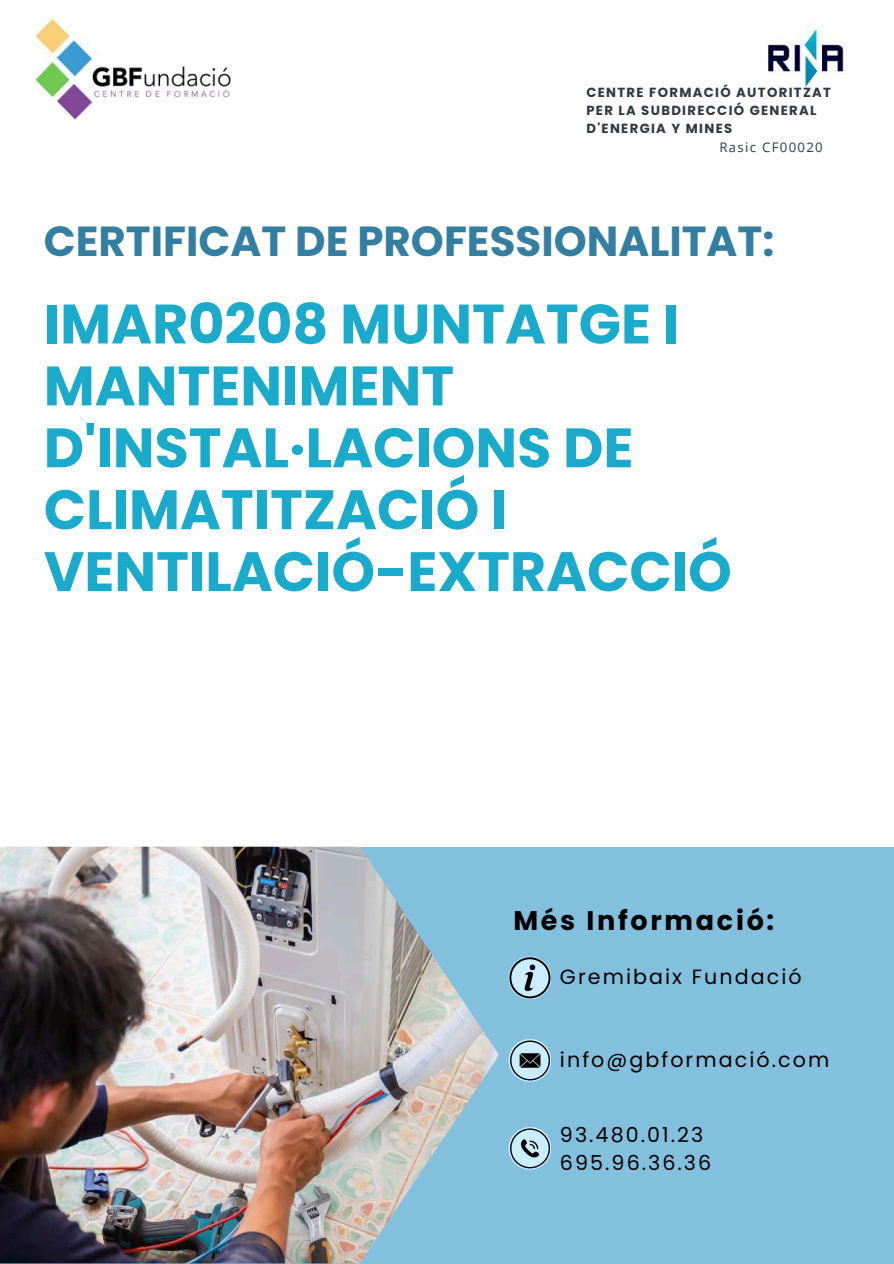
<style>
.page{position:relative;width:894px;height:1264px;background:#fff}
.page>*{position:absolute;margin:0;border:0;box-sizing:border-box;transform-origin:0 0}
.t1{font:700 55.5px/61.8px "Poppins";color:#1aaacc}
.t2{font:700 42px "Poppins";color:#347ea2}
.t3{font:700 27px "Poppins";letter-spacing:.1em;color:#000}
.t4{font:20.55px/28px "Poppins";letter-spacing:.1em;color:#000}
.t5{font:700 13.2px/17.5px "Poppins";letter-spacing:.1em;color:#303841}
.t6{font:13.2px "Open Sans";letter-spacing:.1em;color:#303841}
</style>
<div class="page">
<img style="left:34px;top:16px;width:197px;height:104px">
<img style="left:760px;top:27px;width:87px;height:64px">
<div style="left:0;top:846px;width:893px;height:417px;background:#83c0de"></div>
<img style="left:0;top:846px;width:498px;height:417px">
<svg style="left:508px;top:1126px;width:43px;height:43px"></svg>
<svg style="left:510px;top:1128px;width:40px;height:40px;background:#99b9ca"></svg>
<svg style="left:508px;top:1039px;width:43px;height:42px"></svg>
<svg style="left:510px;top:1040px;width:40px;height:40px;background:#89a6b5"></svg>
<svg style="left:508px;top:956px;width:43px;height:43px"></svg>
<svg style="left:509px;top:957px;width:41px;height:41px"></svg>
<p class="t5" style="left:586px;top:84px;width:246px">CENTRE FORMACIÓ AUTORITZAT<br>PER LA SUBDIRECCIÓ GENERAL<br>D'ENERGIA Y MINES</p>
<p class="t6" style="left:719px;top:138px;width:105px">Rasic CF00020</p>
<p class="t2" style="left:44px;top:211px;width:731px">CERTIFICAT DE PROFESSIONALITAT:</p>
<p class="t1" style="left:44px;top:293px;width:689px">IMAR0208 MUNTATGE I<br>MANTENIMENT<br>D'INSTAL·LACIONS DE<br>CLIMATITZACIÓ I<br>VENTILACIÓ-EXTRACCIÓ</p>
<p class="t3" style="left:513px;top:901px;width:262px">Més Informació:</p>
<p class="t4" style="left:560px;top:962px;width:243px">Gremibaix Fundació</p>
<p class="t4" style="left:560px;top:1045px;width:271px">info@gbformació.com</p>
<p class="t4" style="left:560px;top:1120px;width:153px">93.480.01.23<br>695.96.36.36</p>
</div>
